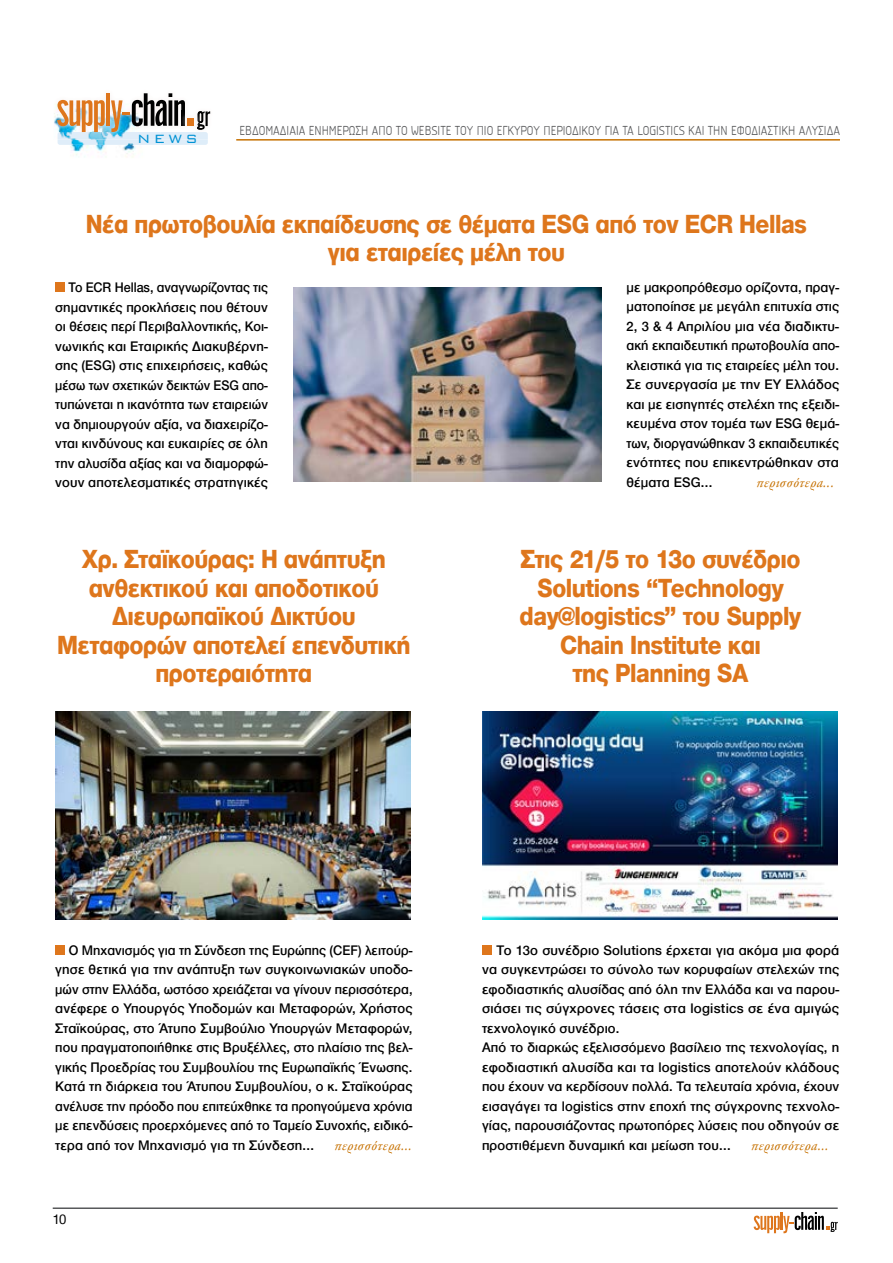
<style>
.page{position:relative;width:893px;height:1263px;background:#fff}
.page>*{position:absolute;margin:0;border:0;box-sizing:border-box;transform-origin:0 0}
.t1{font:800 27px/28.5px "CF Helvetica";letter-spacing:-.02em;color:#de761c;text-align:center;scale:.9 1}
.t2{font:300 16.05px "Bank Gothic";color:#0092d4}
.t3{font:500 14.25px/19.5px "CF Helvetica";letter-spacing:.01em;color:#000}
.t4{font:500 14.25px/19.5px "CF Helvetica";letter-spacing:.01em;color:#000;text-align:justify;scale:.95 1}
.t5{font:500 14.25px/19.5px "CF Helvetica";letter-spacing:.01em;color:#000;text-align:justify;scale:.94 1}
.t6{font:italic 14.25px "CF Garamond";letter-spacing:.02em;color:#c67100}
.t7{font:14.25px "CF Helvetica";color:#000}
.t8{font:300 13.5px "PF Isotext";color:#58595b}
</style>
<div class="page">
<svg style="left:754px;top:1212px;width:84px;height:21px"></svg>
<hr style="left:236px;top:139px;width:604px;height:2px;background:#c67100">
<img style="left:54px;top:113px;width:82px;height:44px">
<svg style="left:161px;top:140px;width:47px;height:5px"></svg>
<img style="left:58px;top:140px;width:103px;height:5px">
<img style="left:56px;top:99px;width:155px;height:14px">
<img style="left:58px;top:132px;width:150px;height:8px">
<svg style="left:57px;top:100px;width:48px;height:32px"></svg>
<hr style="left:106px;top:93px;width:4px;height:33px;background:#de761c">
<svg style="left:111px;top:93px;width:99px;height:40px"></svg>
<img style="left:197px;top:111px;width:5px;height:19px">
<img style="left:181px;top:110px;width:4px;height:16px">
<div style="left:187px;top:118px;width:7px;height:7px;background:#de761c"></div>
<hr style="left:53px;top:1207px;width:785px;height:2px;background:#58595b">
<div style="left:55px;top:282px;width:10px;height:10px;background:#de761c"></div>
<div style="left:55px;top:944px;width:10px;height:10px;background:#de761c"></div>
<div style="left:482px;top:944px;width:10px;height:10px;background:#de761c"></div>
<img style="left:293px;top:287px;width:308px;height:194px">
<img style="left:55px;top:711px;width:355px;height:209px">
<img style="left:482px;top:711px;width:355px;height:209px">
<p class="t2" style="left:137px;top:126px;width:62px">NEWS</p>
<p class="t8" style="left:240px;top:124px;width:602px">ΕΒΔΟΜΑΔΙΑΙΑ ΕΝΗΜΕΡΩΣΗ ΑΠΟ ΤΟ WEBSITE ΤΟΥ ΠΙΟ ΕΓΚΥΡΟΥ ΠΕΡΙΟΔΙΚΟΥ ΓΙΑ ΤΑ LOGISTICS ΚΑΙ ΤΗΝ ΕΦΟΔΙΑΣΤΙΚΗ ΑΛΥΣΙΔΑ</p>
<h1 class="t1" style="left:86px;top:210px;width:803px">Νέα πρωτοβουλία εκπαίδευσης σε θέματα ESG από τον ECR Hellas για εταιρείες μέλη του</h1>
<p class="t5" style="left:55px;top:278px;width:228px;text-indent:13px">Το ECR Hellas, αναγνωρίζοντας τις σημαντικές προκλήσεις που θέτουν οι θέσεις περί Περιβαλλοντικής, Κοι&shy;νωνικής και Εταιρικής Διακυβέρνη&shy;σης (ESG) στις επιχειρήσεις, καθώς μέσω των σχετικών δεικτών ESG απο&shy;τυπώνεται η ικανότητα των εταιρειών να δημιουργούν αξία, να διαχειρίζο&shy;νται κινδύνους και ευκαιρίες σε όλη την αλυσίδα αξίας και να διαμορφώ&shy;νουν αποτελεσματικές στρατηγικές</p>
<p class="t3" style="left:626px;top:277px;width:214px;text-align:justify">με μακροπρόθεσμο ορίζοντα, πραγ&shy;ματοποίησε με μεγάλη επιτυχία στις 2, 3 &amp; 4 Απριλίου μια νέα διαδικτυ&shy;ακή εκπαιδευτική πρωτοβουλία απο&shy;κλειστικά για τις εταιρείες μέλη του.<br>Σε συνεργασία με την EY Ελλάδος και με εισηγητές στελέχη της εξειδι&shy;κευμένα στον τομέα των ESG θεμά&shy;των, διοργανώθηκαν 3 εκπαιδευτικές ενότητες που επικεντρώθηκαν στα θέματα ESG...</p>
<p class="t6" style="left:756px;top:475px;width:79px">περισσότερα...</p>
<h1 class="t1" style="left:57px;top:545px;width:394px">Χρ. Σταϊκούρας: Η ανάπτυξη ανθεκτικού και αποδοτικού<br>Διευρωπαϊκού Δικτύου<br>Μεταφορών αποτελεί επενδυτική προτεραιότητα</h1>
<h1 class="t1" style="left:520px;top:545px;width:315px">Στις 21/5 το 13ο συνέδριο<br>Solutions “Technology day@logistics” του Supply<br>Chain Institute και<br>της Planning SA</h1>
<p class="t4" style="left:55px;top:940px;width:378px;text-indent:13px">Ο Μηχανισμός για τη Σύνδεση της Ευρώπης (CEF) λειτούρ&shy;γησε θετικά για την ανάπτυξη των συγκοινωνιακών υποδο&shy;μών στην Ελλάδα, ωστόσο χρειάζεται να γίνουν περισσότερα, ανέφερε ο Υπουργός Υποδομών και Μεταφορών, Χρήστος Σταϊκούρας, στο Άτυπο Συμβούλιο Υπουργών Μεταφορών, που πραγματοποιήθηκε στις Βρυξέλλες, στο πλαίσιο της βελ&shy;γικής Προεδρίας του Συμβουλίου της Ευρωπαϊκής Ένωσης.<br>Κατά τη διάρκεια του Άτυπου Συμβουλίου, ο κ. Σταϊκούρας ανέλυσε την πρόοδο που επιτεύχθηκε τα προηγούμενα χρόνια με επενδύσεις προερχόμενες από το Ταμείο Συνοχής, ειδικό&shy;τερα από τον Μηχανισμό για τη Σύνδεση...</p>
<p class="t6" style="left:334px;top:1138px;width:79px">περισσότερα...</p>
<p class="t7" style="left:53px;top:1212px;width:15px">10</p>
<p class="t3" style="left:482px;top:940px;width:359px;text-indent:15px">Το 13ο συνέδριο Solutions έρχεται για ακόμα μια φορά να συγκεντρώσει το σύνολο των κορυφαίων στελεχών της εφοδιαστικής αλυσίδας από όλη την Ελλάδα και να παρου&shy;σιάσει τις σύγχρονες τάσεις στα logistics σε ένα αμιγώς τεχνολογικό συνέδριο.<br>Από το διαρκώς εξελισσόμενο βασίλειο της τεχνολογίας, η εφοδιαστική αλυσίδα και τα logistics αποτελούν κλάδους που έχουν να κερδίσουν πολλά. Τα τελευταία χρόνια, έχουν εισαγάγει τα logistics στην εποχή της σύγχρονης τεχνολο&shy;γίας, παρουσιάζοντας πρωτοπόρες λύσεις που οδηγούν σε προστιθέμενη δυναμική και μείωση του...</p>
<p class="t6" style="left:750px;top:1138px;width:79px">περισσότερα...</p>
</div>
